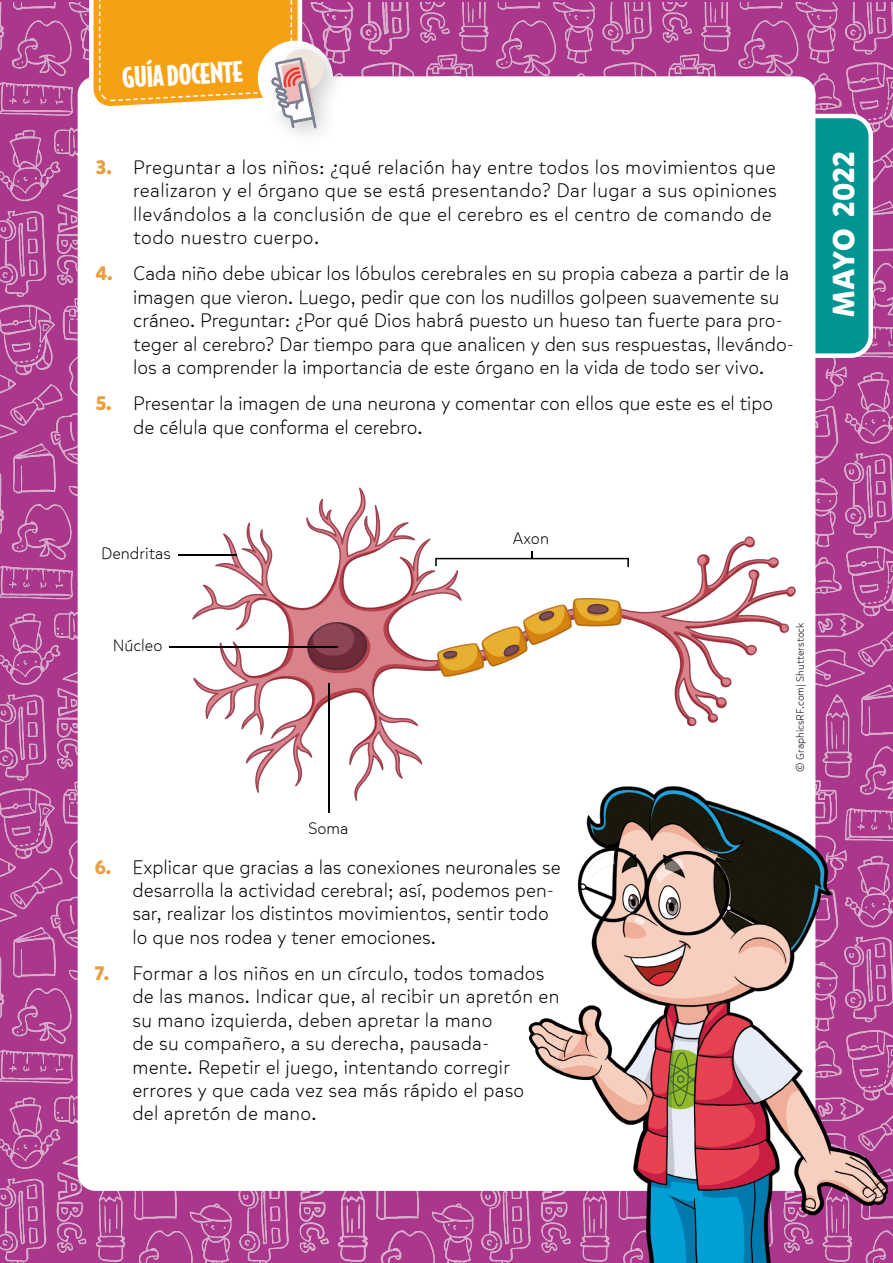
<style>
.page{position:relative;width:893px;height:1263px;background:#fff}
.page>*{position:absolute;margin:0;border:0;box-sizing:border-box;transform-origin:0 0}
.t1{font:700 30px "Mikado";color:#fff}
.t2{font:900 27px "Bodega Sans";color:#fff}
.t3{font:300 19.5px/23.4px "Mikado";color:#000}
.t4{font:300 19.5px/23.4px "Mikado";letter-spacing:.02em;color:#000}
.t5{font:300 16.5px "Mikado";color:#000}
.t6{font:300 10.5px "Mikado";color:#000}
.s1{font-weight:700;color:#eb9c3d}
</style>
<div class="page">
<img style="left:0;top:2px;width:893px;height:1261px">
<div style="left:792px;top:116px;width:79px;height:240px;background:#009592;border-radius:20px"></div>
<div style="left:790px;top:114px;width:83px;height:244px;border:4px solid #fff;border-radius:20px"></div>
<div style="left:78px;top:76px;width:737px;height:1115px;background:#fff;border-radius:18px"></div>
<div style="left:260px;top:37px;width:89px;height:114px;background:#000;opacity:.2"></div>
<div style="left:282px;top:49px;width:42px;height:41px;background:#efe6de;border-radius:50%"></div>
<svg style="left:87px;top:0;width:231px;height:136px"></svg>
<img style="left:513px;top:772px;width:380px;height:491px">
<svg style="left:192px;top:487px;width:604px;height:314px"></svg>
<hr style="left:178px;top:555px;width:59px;height:1px;background:#000">
<hr style="left:169px;top:646px;width:169px;height:2px;background:#000">
<hr style="left:328px;top:684px;width:1px;height:129px;background:#000">
<svg style="left:242px;top:541px;width:553px;height:208px"></svg>
<h2 class="t2" style="left:121px;top:60px;width:123px;rotate:-3deg">GUêA DOCENTE</h2>
<p class="t4" style="left:133px;top:156px;width:645px;text-indent:-37px"><span class="s1">3.</span> Preguntar a los niños: ¿qué relación hay entre todos los movimientos que realizaron y el órgano que se está presentando? Dar lugar a sus opiniones llevándolos a la conclusión de que el cerebro es el centro de comando de todo nuestro cuerpo.</p>
<p class="t3" style="left:133px;top:262px;width:662px;text-indent:-37px"><span class="s1">4.</span> Cada niño debe ubicar los lóbulos cerebrales en su propia cabeza a partir de la imagen que vieron. Luego, pedir que con los nudillos golpeen suavemente su cráneo. Preguntar: ¿Por qué Dios habrá puesto un hueso tan fuerte para pro&shy;teger al cerebro? Dar tiempo para que analicen y den sus respuestas, llevándo&shy;los a comprender la importancia de este órgano en la vida de todo ser vivo.</p>
<p class="t3" style="left:133px;top:392px;width:642px;text-indent:-37px"><span class="s1">5.</span> Presentar la imagen de una neurona y comentar con ellos que este es el tipo de célula que conforma el cerebro.</p>
<h1 class="t1" style="left:825px;top:317px;width:166px;rotate:-90deg">MAYO 2022</h1>
<p class="t5" style="left:101px;top:544px;width:71px">Dendritas</p>
<p class="t5" style="left:113px;top:635px;width:51px">Núcleo</p>
<p class="t5" style="left:308px;top:818px;width:42px">Soma</p>
<p class="t5" style="left:512px;top:528px;width:38px">Axon</p>
<p class="t3" style="left:132px;top:855px;width:430px;text-indent:-37px"><span class="s1">6.</span> Explicar que gracias a las conexiones neuronales se desarrolla la actividad cerebral; así, podemos pen&shy;sar, realizar los distintos movimientos, sentir todo lo que nos rodea y tener emociones.</p>
<p class="t3" style="left:132px;top:962px;width:428px;text-indent:-37px"><span class="s1">7.</span> Formar a los niños en un círculo, todos tomados de las manos. Indicar que, al recibir un apretón en su mano izquierda, deben apretar la mano<br>de su compañero, a su derecha, pausada-<br>mente. Repetir el juego, intentando corregir errores y que cada vez sea más rápido el paso<br>del apretón de mano.</p>
<p class="t6" style="left:794px;top:772px;width:151px;rotate:-90deg">© GraphicsRF.com| Shutterstock</p>
</div>
